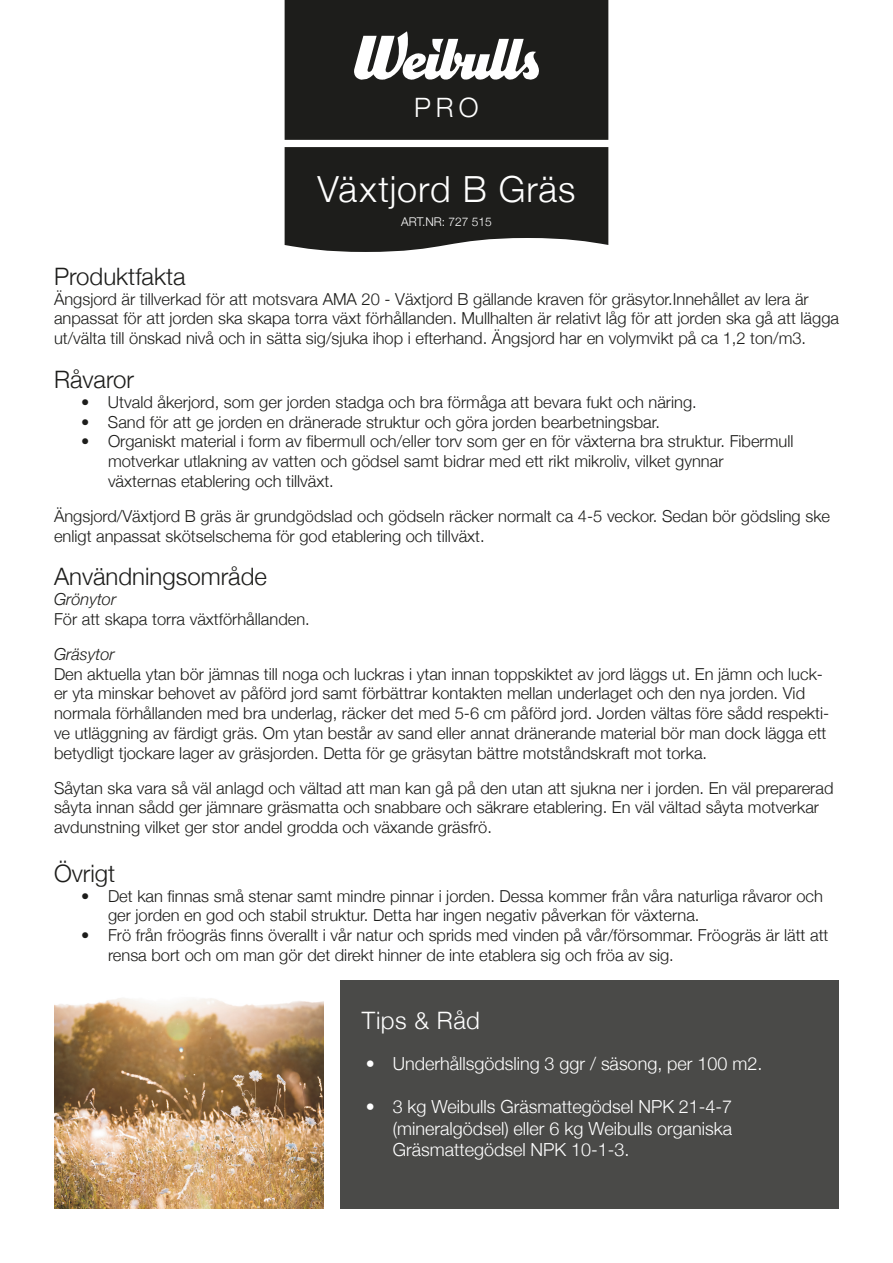
<style>
.page{position:relative;width:893px;height:1263px;background:#fff}
.page>*{position:absolute;margin:0;border:0;box-sizing:border-box;transform-origin:0 0}
.Basic_Typ_Language{font:300 36px "Helvetica Neue";letter-spacing:.025em;color:#fff}
.Basic_Typ_Language-2{font:300 26.7px "Helvetica Neue";color:#fff}
.t1{font:300 24px "Helvetica Neue";color:#1d1d1b}
.Basic_Typ_Language-3{font:300 24px "Helvetica Neue";letter-spacing:.02em;color:#fff}
.Body1{font:300 18px/21.6px "Helvetica Neue";color:#fff;text-align:justify}
.t2{font:300 16.5px/19.8px "Helvetica Neue";color:#1d1d1b}
.t3{font:italic 300 16.5px "Helvetica Neue";color:#1d1d1b}
.Body1-2{font:300 12px "Helvetica Neue";color:#fff}
</style>
<div class="page">
<div style="left:285px;top:0;width:323px;height:140px;background:#1d1d1b"></div>
<svg style="left:285px;top:147px;width:323px;height:105px;background:#2c2c2a"></svg>
<svg style="left:354px;top:31px;width:185px;height:49px"></svg>
<div style="left:340px;top:981px;width:499px;height:228px;background:#4a4a48"></div>
<img style="left:54px;top:998px;width:269px;height:211px">
<p class="Basic_Typ_Language-2" style="left:414px;top:86px;width:66px">PRO</p>
<p class="Basic_Typ_Language" style="left:317px;top:160px;width:259px">Växtjord B Gräs</p>
<p class="Body1-2" style="left:401px;top:212px;width:92px">ART.NR: 727 515</p>
<p class="t1" style="left:54px;top:257px;width:133px">Produktfakta</p>
<p class="t2" style="left:54px;top:288px;width:756px">Ängsjord är tillverkad för att motsvara AMA 20 - Växtjord B gällande kraven för gräsytor.Innehållet av lera är</p>
<p class="t2" style="left:54px;top:307px;width:787px">anpassat för att jorden ska skapa torra växt förhållanden. Mullhalten är relativt låg för att jorden ska gå att lägga ut/välta till önskad nivå och in sätta sig/sjuka ihop i efterhand. Ängsjord har en volymvikt på ca 1,2 ton/m3.</p>
<p class="t1" style="left:54px;top:360px;width:82px">Råvaror</p>
<p class="t2" style="left:81px;top:391px;width:617px">• Utvald åkerjord, som ger jorden stadga och bra förmåga att bevara fukt och näring.</p>
<p class="t2" style="left:81px;top:411px;width:581px">• Sand för att ge jorden en dränerade struktur och göra jorden bearbetningsbar.</p>
<p class="t2" style="left:81px;top:430px;width:714px">• Organiskt material i form av fibermull och/eller torv som ger en för växterna bra struktur. Fibermull</p>
<p class="t2" style="left:108px;top:450px;width:617px">motverkar utlakning av vatten och gödsel samt bidrar med ett rikt mikroliv, vilket gynnar</p>
<p class="t2" style="left:108px;top:470px;width:227px">växternas etablering och tillväxt.</p>
<p class="t2" style="left:54px;top:505px;width:778px">Ängsjord/Växtjord B gräs är grundgödslad och gödseln räcker normalt ca 4-5 veckor. Sedan bör gödsling ske enligt anpassat skötselschema för god etablering och tillväxt.</p>
<p class="t1" style="left:54px;top:557px;width:214px">Användningsområde</p>
<p class="t3" style="left:54px;top:586px;width:64px">Grönytor</p>
<p class="t2" style="left:54px;top:608px;width:257px">För att skapa torra växtförhållanden.</p>
<p class="t3" style="left:54px;top:641px;width:62px">Gräsytor</p>
<p class="t2" style="left:54px;top:663px;width:777px">Den aktuella ytan bör jämnas till noga och luckras i ytan innan toppskiktet av jord läggs ut. En jämn och luck&shy;er yta minskar behovet av påförd jord samt förbättrar kontakten mellan underlaget och den nya jorden. Vid normala förhållanden med bra underlag, räcker det med 5-6 cm påförd jord. Jorden vältas före sådd respekti&shy;ve utläggning av färdigt gräs. Om ytan består av sand eller annat dränerande material bör man dock lägga ett betydligt tjockare lager av gräsjorden. Detta för ge gräsytan bättre motståndskraft mot torka.</p>
<p class="t2" style="left:54px;top:777px;width:781px">Såytan ska vara så väl anlagd och vältad att man kan gå på den utan att sjukna ner i jorden. En väl preparerad såyta innan sådd ger jämnare gräsmatta och snabbare och säkrare etablering. En väl vältad såyta motverkar avdunstning vilket ger stor andel grodda och växande gräsfrö.</p>
<p class="t1" style="left:54px;top:854px;width:63px">Övrigt</p>
<p class="t2" style="left:108px;top:885px;width:716px;text-indent:-27px">• Det kan finnas små stenar samt mindre pinnar i jorden. Dessa kommer från våra naturliga råvaror och ger jorden en god och stabil struktur. Detta har ingen negativ påverkan för växterna.</p>
<p class="t2" style="left:108px;top:924px;width:722px;text-indent:-27px">• Frö från fröogräs finns överallt i vår natur och sprids med vinden på vår/försommar. Fröogräs är lätt att rensa bort och om man gör det direkt hinner de inte etablera sig och fröa av sig.</p>
<p class="Basic_Typ_Language-3" style="left:362px;top:1001px;width:120px">Tips &amp; Råd</p>
<p class="Body1" style="left:366px;top:1051px;width:398px">• Underhållsgödsling 3 ggr / säsong, per 100 m2.</p>
<p class="Body1" style="left:393px;top:1094px;width:341px;text-indent:-27px">• 3 kg Weibulls Gräsmattegödsel NPK 21-4-7 (mineralgödsel) eller 6 kg Weibulls organiska Gräsmattegödsel NPK 10-1-3.</p>
</div>
